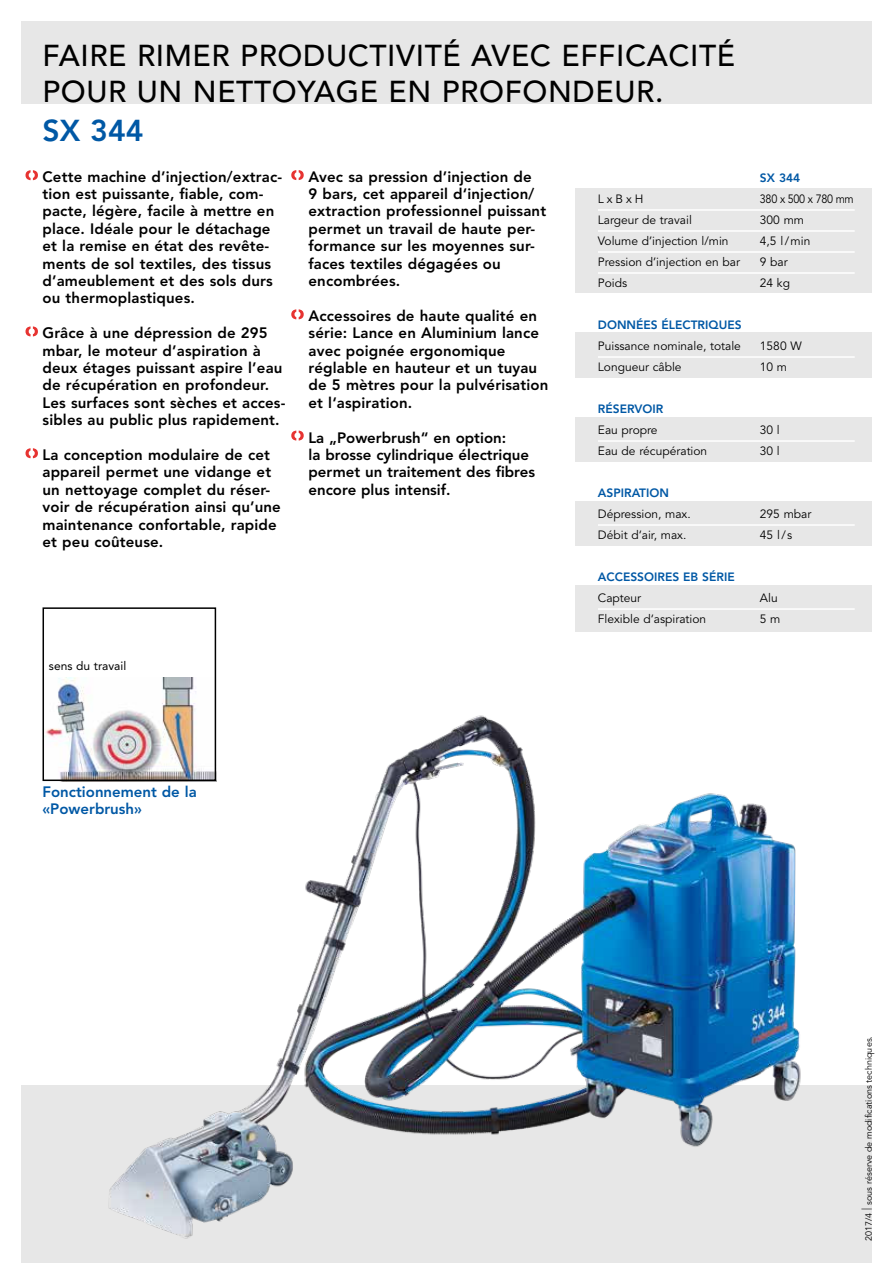
<style>
.page{position:relative;width:893px;height:1263px;background:#fff}
.page>*{position:absolute;margin:0;border:0;box-sizing:border-box;transform-origin:0 0}
.t1{font:500 30px/36px "Avenir";letter-spacing:.02em;color:#000}
.t2{font:800 30px "Avenir";color:#0058a5}
.t3{font:800 15px/17.4px "Avenir";letter-spacing:.01em;color:#000}
.t4{font:800 15px/17.4px "Avenir";color:#0058a5}
.t5{font:12px "Avenir";color:#000}
.t6{font:800 12px "Avenir";color:#0058a5}
.t7{font:12px "Avenir";color:#000}
.t8{font:12px "Avenir";letter-spacing:-.03em;color:#000;scale:.9 1}
.t9{font:9px "Avenir";color:#000}
.s1{font-size:13.5px}
</style>
<div class="page">
<div style="left:21px;top:1086px;width:851px;height:177px;background:#e7e7e7"></div>
<div style="left:21px;top:21px;width:851px;height:83px;background:#e7e7e7"></div>
<svg style="left:26px;top:170px;width:12px;height:10px"></svg>
<svg style="left:26px;top:326px;width:12px;height:10px"></svg>
<svg style="left:26px;top:448px;width:12px;height:10px"></svg>
<img style="left:95px;top:681px;width:742px;height:558px">
<svg style="left:291px;top:170px;width:13px;height:10px"></svg>
<svg style="left:291px;top:309px;width:13px;height:10px"></svg>
<svg style="left:291px;top:431px;width:13px;height:10px"></svg>
<img style="left:46px;top:677px;width:167px;height:101px">
<div style="left:43px;top:607px;width:173px;height:174px;border:2px solid #000"></div>
<div style="left:575px;top:188px;width:296px;height:444px;background:#e7e7e7"></div>
<div style="left:574px;top:294px;width:298px;height:38px;background:#fff"></div>
<div style="left:574px;top:378px;width:298px;height:38px;background:#fff"></div>
<div style="left:574px;top:462px;width:298px;height:38px;background:#fff"></div>
<div style="left:574px;top:546px;width:299px;height:38px;background:#fff"></div>
<hr style="left:598px;top:209px;width:257px;height:2px;background:#fff">
<hr style="left:598px;top:230px;width:257px;height:2px;background:#fff">
<hr style="left:598px;top:251px;width:257px;height:2px;background:#fff">
<hr style="left:598px;top:272px;width:257px;height:2px;background:#fff">
<hr style="left:598px;top:356px;width:257px;height:2px;background:#fff">
<hr style="left:598px;top:440px;width:257px;height:2px;background:#fff">
<hr style="left:598px;top:524px;width:257px;height:2px;background:#fff">
<hr style="left:598px;top:608px;width:257px;height:2px;background:#fff">
<h1 class="t1" style="left:43px;top:37px;width:694px">FAIRE RIMER PRODUCTIVITÉ AVEC EFFICACITÉ<br>POUR UN NETTOYAGE EN PROFONDEUR.</h1>
<h1 class="t2" style="left:43px;top:117px;width:103px">SX 344</h1>
<p class="t3" style="left:43px;top:169px;width:241px">Cette machine d’injection/extrac&shy;tion est puissante, fiable, com&shy;pacte, légère, facile à mettre en place. Idéale pour le détachage et la remise en état des revête&shy;ments de sol textiles, des tissus d’ameublement et des sols durs ou thermoplastiques.</p>
<p class="t3" style="left:43px;top:325px;width:244px">Grâce à une dépression de 295 mbar, le moteur d’aspiration à deux étages puissant aspire l’eau de récupération en profondeur.<br>Les surfaces sont sèches et acces&shy;sibles au public plus rapidement.</p>
<p class="t3" style="left:43px;top:447px;width:240px">La conception modulaire de cet appareil permet une vidange et un nettoyage complet du réser&shy;voir de récupération ainsi qu’une maintenance confortable, rapide et peu coûteuse.</p>
<p class="t3" style="left:308px;top:169px;width:239px">Avec sa pression d’injection de<br>9 bars, cet appareil d‘injection/ extraction professionnel puissant permet un travail de haute per&shy;formance sur les moyennes sur&shy;faces textiles dégagées ou encombrées.</p>
<p class="t3" style="left:308px;top:308px;width:241px">Accessoires de haute qualité en série: Lance en Aluminium lance avec poignée ergonomique réglable en hauteur et un tuyau de 5 mètres pour la pulvérisation et l‘aspiration.</p>
<p class="t3" style="left:308px;top:430px;width:228px">La „Powerbrush“ en option:<br>la brosse cylindrique électrique permet un traitement des fibres encore plus intensif.</p>
<p class="t6" style="left:760px;top:173px;width:42px">SX 344</p>
<p class="t5" style="left:598px;top:194px;width:47px">L x B x H</p>
<p class="t8" style="left:760px;top:194px;width:106px">380 x 500 x 780 mm</p>
<p class="t5" style="left:598px;top:215px;width:95px">Largeur de travail</p>
<p class="t5" style="left:760px;top:215px;width:46px">300 mm</p>
<p class="t5" style="left:598px;top:236px;width:132px">Volume d’injection l/min</p>
<p class="t5" style="left:760px;top:236px;width:52px">4,5 l / min</p>
<p class="t5" style="left:598px;top:257px;width:144px">Pression d’injection en bar</p>
<p class="t5" style="left:760px;top:257px;width:29px">9 bar</p>
<p class="t5" style="left:598px;top:278px;width:31px">Poids</p>
<p class="t5" style="left:760px;top:278px;width:32px">24 kg</p>
<p class="t6" style="left:598px;top:320px;width:145px">DONNÉES ÉLECTRIQUES</p>
<p class="t5" style="left:598px;top:341px;width:144px">Puissance nominale, totale</p>
<p class="t5" style="left:760px;top:341px;width:43px">1580 W</p>
<p class="t5" style="left:598px;top:362px;width:85px">Longueur câble</p>
<p class="t5" style="left:760px;top:362px;width:29px">10 m</p>
<p class="t6" style="left:598px;top:404px;width:67px">RÉSERVOIR</p>
<p class="t5" style="left:598px;top:425px;width:61px">Eau propre</p>
<p class="t5" style="left:760px;top:425px;width:21px">30 l</p>
<p class="t5" style="left:598px;top:446px;width:111px">Eau de récupération</p>
<p class="t5" style="left:760px;top:446px;width:21px">30 l</p>
<p class="t6" style="left:598px;top:488px;width:73px">ASPIRATION</p>
<p class="t5" style="left:598px;top:509px;width:94px">Dépression, max.</p>
<p class="t5" style="left:760px;top:509px;width:53px">295 mbar</p>
<p class="t5" style="left:598px;top:530px;width:90px">Débit d‘air, max.</p>
<p class="t5" style="left:760px;top:530px;width:34px">45 l / s</p>
<p class="t6" style="left:598px;top:572px;width:138px">ACCESSOIRES EB SÉRIE</p>
<p class="t5" style="left:598px;top:593px;width:45px">Capteur</p>
<p class="t5" style="left:760px;top:593px;width:19px">Alu</p>
<p class="t5" style="left:598px;top:614px;width:110px">Flexible d‘aspiration</p>
<p class="t5" style="left:760px;top:614px;width:22px">5 m</p>
<p class="t7" style="left:49px;top:658px;width:79px">sens du travail</p>
<p class="t4" style="left:43px;top:784px;width:156px">Fonctionnement de la «Powerbrush»</p>
<p class="t9" style="left:865px;top:1241px;width:206px;rotate:-90deg">2017/4 <span class="s1">|</span> sous réserve de modifications techniques.</p>
</div>
